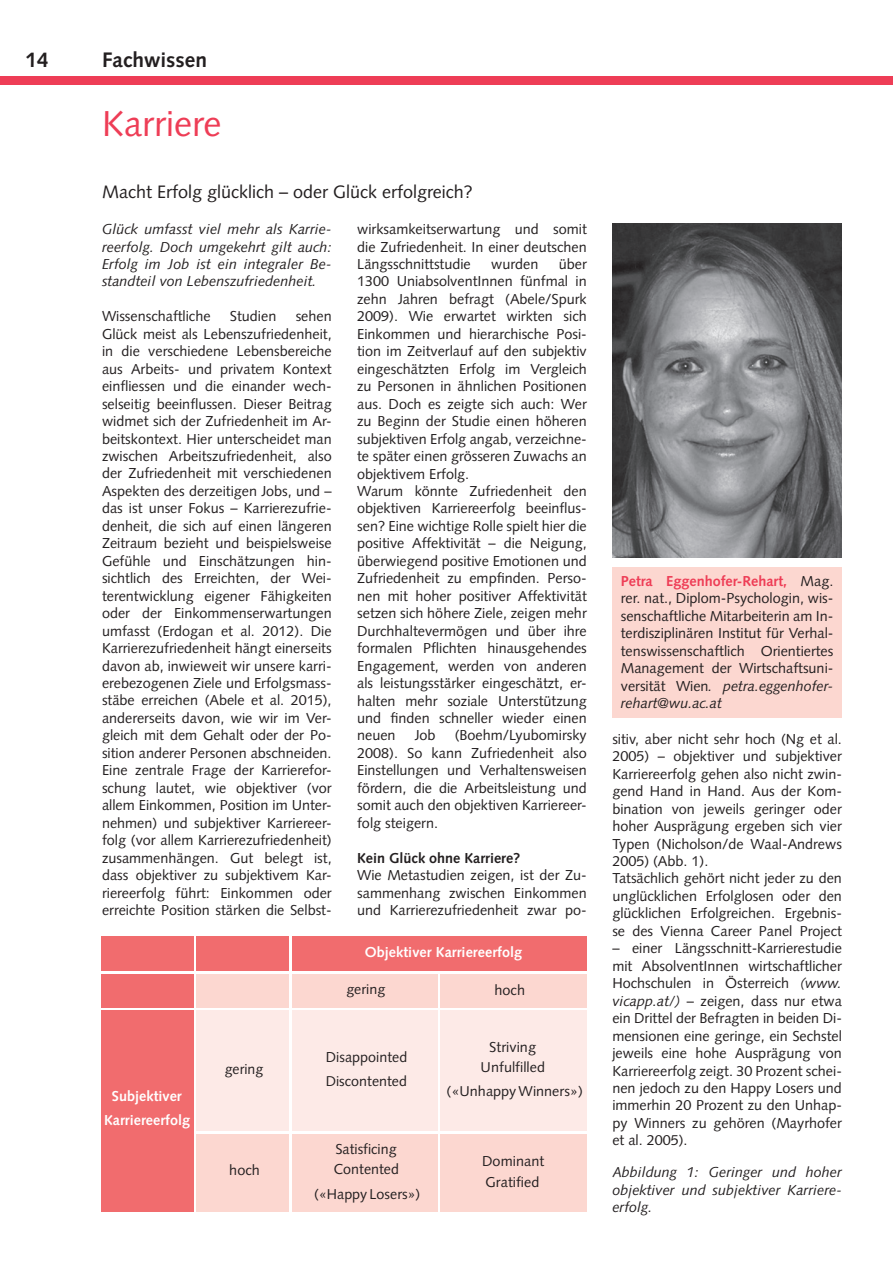
<style>
.page{position:relative;width:893px;height:1263px;background:#fff}
.page>*{position:absolute;margin:0;border:0;box-sizing:border-box;transform-origin:0 0}
.t1{font:36px "Syntax LT Std";color:#ee3d56}
.t2{font:700 21px "Syntax LT Std";color:#231f20}
.t3{font:18px "Syntax LT Std";color:#231f20}
.t4{font:14.4px/17.4px "Syntax LT Std";color:#231f20;text-align:justify}
.t5{font:italic 14.4px/17.4px "Syntax LT Std";color:#231f20;text-align:justify}
.t6{font:700 14.4px/23.5px "Syntax LT Std";letter-spacing:.005em;color:#fff;text-align:center}
.t7{font:700 14.4px "Syntax LT Std";color:#231f20}
.t8{font:14.25px/23.2px "Syntax LT Std";letter-spacing:.005em;color:#231f20;text-align:center}
.t9{font:13.95px "Syntax LT Std";color:#231f20}
.s1{font-weight:700;color:#ee3d56}
.s2{font-style:italic}
</style>
<div class="page">
<div style="left:0;top:77px;width:893px;height:8px;background:#ee3d56"></div>
<div style="left:612px;top:567px;width:230px;height:151px;background:#fcd7d0"></div>
<img style="left:612px;top:223px;width:230px;height:334px">
<div style="left:102px;top:936px;width:92px;height:35px;background:#f16c6e"></div>
<div style="left:197px;top:936px;width:92px;height:35px;background:#f16c6e"></div>
<div style="left:292px;top:936px;width:295px;height:35px;background:#f16c6e"></div>
<div style="left:102px;top:974px;width:92px;height:33px;background:#f16c6e"></div>
<div style="left:197px;top:974px;width:92px;height:33px;background:#fcd7d0"></div>
<div style="left:292px;top:974px;width:145px;height:33px;background:#fcd7d0"></div>
<div style="left:440px;top:974px;width:147px;height:33px;background:#fcd7d0"></div>
<div style="left:197px;top:1010px;width:92px;height:121px;background:#fdeae7"></div>
<div style="left:292px;top:1010px;width:145px;height:121px;background:#fdeae7"></div>
<div style="left:440px;top:1010px;width:147px;height:121px;background:#fdeae7"></div>
<div style="left:102px;top:1010px;width:92px;height:202px;background:#f16c6e"></div>
<div style="left:197px;top:1134px;width:92px;height:78px;background:#fcd7d0"></div>
<div style="left:292px;top:1134px;width:145px;height:78px;background:#fcd7d0"></div>
<div style="left:440px;top:1134px;width:147px;height:78px;background:#fcd7d0"></div>
<h2 class="t2" style="left:26px;top:47px;width:25px">14</h2>
<h2 class="t2" style="left:102px;top:47px;width:106px">Fachwissen</h2>
<h1 class="t1" style="left:102px;top:102px;width:121px">Karriere</h1>
<p class="t3" style="left:102px;top:181px;width:372px">Macht Erfolg glücklich – oder Glück erfolgreich?</p>
<p class="t5" style="left:102px;top:220px;width:231px">Glück umfasst viel mehr als Karrie&shy;reerfolg. Doch umgekehrt gilt auch:<br>Erfolg im Job ist ein integraler Be&shy;standteil von Lebenszufriedenheit.</p>
<p class="t4" style="left:102px;top:308px;width:110px">Wissenschaftliche</p>
<p class="t4" style="left:230px;top:308px;width:48px">Studien</p>
<p class="t4" style="left:357px;top:220px;width:231px">wirksamkeitserwartung und somit die Zufriedenheit. In einer deutschen Längsschnittstudie</p>
<p class="t4" style="left:357px;top:255px;width:231px;text-align:left;text-indent:202px">über 1300 UniabsolventInnen fünfmal in zehn Jahren befragt (Abele/Spurk 2009). Wie erwartet wirkten sich Einkommen und hierarchische Posi&shy;tion im Zeitverlauf auf den subjektiv eingeschätzten Erfolg im Vergleich zu Personen in ähnlichen Positionen aus. Doch es zeigte sich auch: Wer zu Beginn der Studie einen höheren subjektiven Erfolg angab, verzeichne&shy;te später einen grösseren Zuwachs an objektivem Erfolg.<br>Warum könnte Zufriedenheit den objektiven Karriereerfolg beeinflus&shy;sen? Eine wichtige Rolle spielt hier die positive Affektivität – die Neigung, überwiegend positive Emotionen und Zufriedenheit zu empfinden. Perso&shy;nen mit hoher positiver Affektivität setzen sich höhere Ziele, zeigen mehr Durchhaltevermögen und über ihre formalen Pflichten hinausgehendes Engagement, werden von anderen als leistungsstärker eingeschätzt, er&shy;halten mehr soziale Unterstützung und finden schneller wieder einen neuen</p>
<p class="t4" style="left:491px;top:255px;width:49px">wurden</p>
<p class="t4" style="left:102px;top:308px;width:231px;text-indent:194px">sehen Glück meist als Lebenszufriedenheit, in die verschiedene Lebensbereiche aus Arbeits- und privatem Kontext einfliessen und die einander wech&shy;selseitig beeinflussen. Dieser Beitrag widmet sich der Zufriedenheit im Ar&shy;beitskontext. Hier unterscheidet man zwischen Arbeitszufriedenheit, also der Zufriedenheit mit verschiedenen Aspekten des derzeitigen Jobs, und – das ist unser Fokus – Karrierezufrie&shy;denheit, die sich auf einen längeren Zeitraum bezieht und beispielsweise Gefühle und Einschätzungen hin&shy;sichtlich des Erreichten, der Wei&shy;terentwicklung eigener Fähigkeiten oder der Einkommenserwartungen umfasst (Erdogan et al. 2012). Die Karrierezufriedenheit hängt einerseits davon ab, inwieweit wir unsere karri&shy;erebezogenen Ziele und Erfolgsmass&shy;stäbe erreichen (Abele et al. 2015), andererseits davon, wie wir im Ver&shy;gleich mit dem Gehalt oder der Po&shy;sition anderer Personen abschneiden.<br>Eine zentrale Frage der Karrierefor&shy;schung lautet, wie objektiver (vor allem Einkommen, Position im Unter&shy;nehmen) und subjektiver Karriereer&shy;folg (vor allem Karrierezufriedenheit) zusammenhängen. Gut belegt ist, dass objektiver zu subjektivem Kar&shy;riereerfolg führt: Einkommen oder erreichte Position stärken die Selbst-</p>
<p class="t4" style="left:621px;top:572px;width:214px"><span class="s1">Petra Eggenhofer-Rehart,</span> Mag. rer. nat., Diplom-Psychologin, wis&shy;senschaftliche Mitarbeiterin am In&shy;terdisziplinären Institut für Verhal&shy;tenswissenschaftlich Orientiertes Management der Wirtschaftsuni&shy;versität Wien<span class="s2">. petra.eggenhofer&shy;rehart@wu.ac.at</span></p>
<p class="t4" style="left:357px;top:727px;width:231px;text-indent:98px">(Boehm/Lyubomirsky 2008). So kann Zufriedenheit also Einstellungen und Verhaltensweisen fördern, die die Arbeitsleistung und somit auch den objektiven Karriereer&shy;folg steigern.</p>
<p class="t7" style="left:357px;top:849px;width:165px">Kein Glück ohne Karriere?</p>
<p class="t4" style="left:357px;top:866px;width:231px">Wie Metastudien zeigen, ist der Zu&shy;sammenhang zwischen Einkommen und Karrierezufriedenheit zwar po-</p>
<p class="t4" style="left:415px;top:727px;width:22px">Job</p>
<p class="t4" style="left:612px;top:730px;width:231px;text-align:left">sitiv, aber nicht sehr hoch (Ng et al.<br>2005) – objektiver und subjektiver Karriereerfolg gehen also nicht zwin&shy;gend Hand in Hand. Aus der Kom&shy;bination von jeweils geringer oder hoher Ausprägung ergeben sich vier Typen (Nicholson/de Waal-Andrews 2005) (Abb. 1).<br>Tatsächlich gehört nicht jeder zu den unglücklichen Erfolglosen oder den glücklichen Erfolgreichen. Ergebnis&shy;se des Vienna Career Panel Project</p>
<p class="t4" style="left:612px;top:940px;width:231px">– einer Längsschnitt-Karrierestudie mit AbsolventInnen wirtschaftlicher Hochschulen in Österreich <span class="s2">(www. vicapp.at/)</span> – zeigen, dass nur etwa ein Drittel der Befragten in beiden Di&shy;mensionen eine geringe, ein Sechstel jeweils eine hohe Ausprägung von Karriereerfolg zeigt. 30 Prozent schei&shy;nen jedoch zu den Happy Losers und immerhin 20 Prozent zu den Unhap&shy;py Winners zu gehören (Mayrhofer et al. 2005).</p>
<p class="t6" style="left:365px;top:940px;width:159px">Objektiver Karriereerfolg</p>
<p class="t9" style="left:346px;top:981px;width:40px">gering</p>
<p class="t4" style="left:494px;top:981px;width:32px">hoch</p>
<p class="t4" style="left:489px;top:1039px;width:48px">Striving</p>
<p class="t8" style="left:447px;top:1056px;width:138px">Unfulfilled («Unhappy Winners»)</p>
<p class="t4" style="left:326px;top:1049px;width:83px">Disappointed</p>
<p class="t8" style="left:326px;top:1069px;width:83px">Discontented</p>
<p class="t4" style="left:225px;top:1060px;width:40px">gering</p>
<p class="t6" style="left:104px;top:1085px;width:88px">Subjektiver<br>Karriereerfolg</p>
<p class="t4" style="left:334px;top:1139px;width:67px;line-height:20.1px">Satisficing<br>Contented</p>
<p class="t8" style="left:314px;top:1182px;width:108px">(«Happy Losers»)</p>
<p class="t4" style="left:482px;top:1152px;width:64px">Dominant</p>
<p class="t8" style="left:485px;top:1170px;width:56px">Gratified</p>
<p class="t5" style="left:612px;top:1163px;width:231px">Abbildung 1: Geringer und hoher objektiver und subjektiver Karriere&shy;erfolg.</p>
<p class="t4" style="left:229px;top:1162px;width:32px">hoch</p>
</div>
